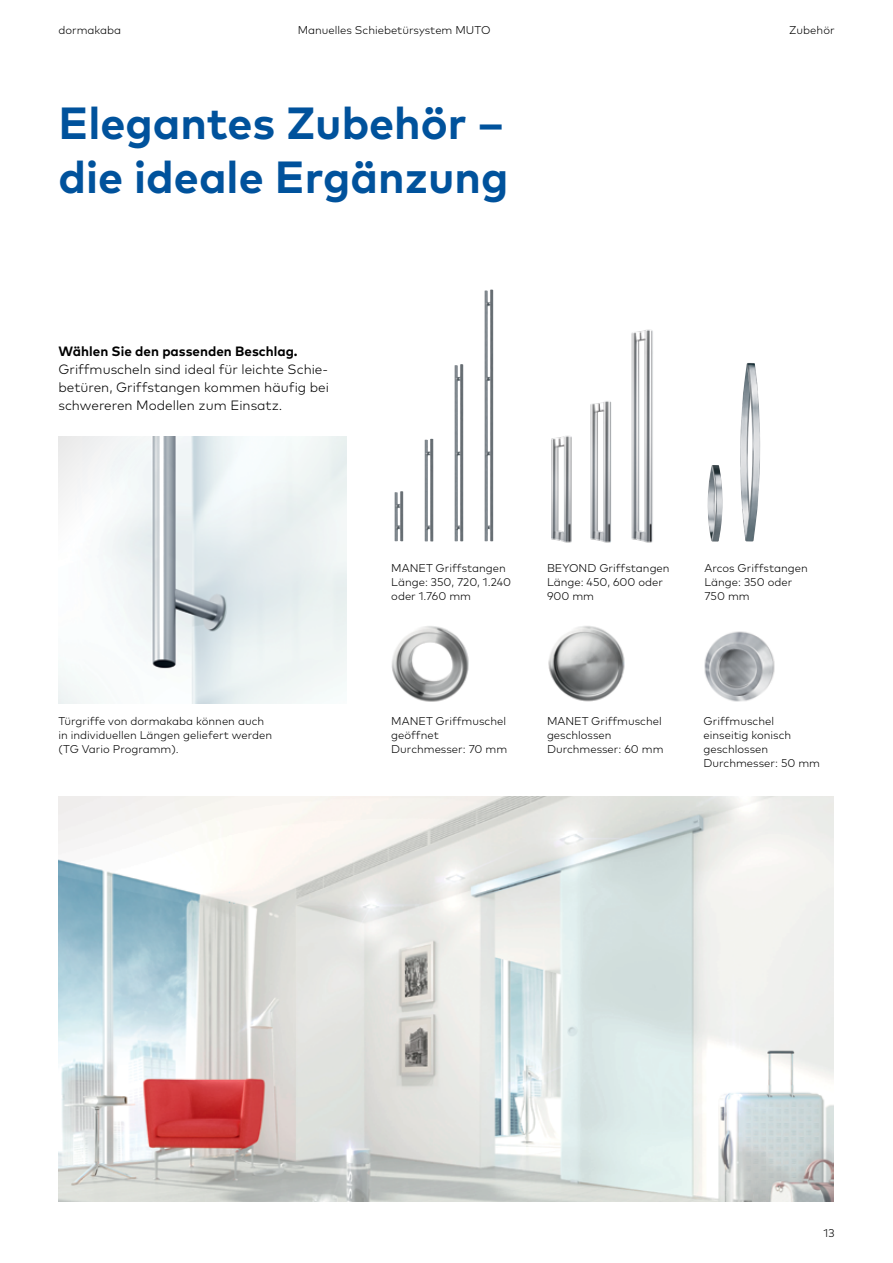
<style>
.page{position:relative;width:893px;height:1263px;background:#fff}
.page>*{position:absolute;margin:0;border:0;box-sizing:border-box;transform-origin:0 0}
.t1{font:700 45px/54px "Mark Pro";color:#00529c}
.t2{font:300 13.5px/18px "Mark Pro";color:#000;text-align:justify}
.t3{font:700 13.5px "Mark Pro";color:#000}
.t4{font:300 11.25px/14.2px "Mark Pro";color:#000}
</style>
<div class="page">
<img style="left:58px;top:796px;width:775px;height:406px">
<svg style="left:58px;top:436px;width:288px;height:268px;fill:#eff4f4"></svg>
<img style="left:551px;top:329px;width:102px;height:214px">
<img style="left:484px;top:290px;width:9px;height:251px">
<img style="left:454px;top:364px;width:9px;height:177px">
<img style="left:424px;top:438px;width:10px;height:103px">
<img style="left:394px;top:491px;width:9px;height:50px">
<img style="left:708px;top:469px;width:3px;height:70px">
<img style="left:711px;top:465px;width:12px;height:76px">
<img style="left:740px;top:378px;width:5px;height:159px">
<img style="left:745px;top:363px;width:15px;height:178px">
<img style="left:391px;top:626px;width:78px;height:76px">
<img style="left:704px;top:631px;width:71px;height:71px">
<img style="left:548px;top:626px;width:77px;height:76px">
<p class="t4" style="left:58px;top:22px;width:64px">dormakaba</p>
<p class="t4" style="left:298px;top:22px;width:194px">Manuelles Schiebetürsystem MUTO</p>
<p class="t4" style="left:789px;top:22px;width:47px">Zubehör</p>
<h1 class="t1" style="left:58px;top:93px;width:451px">Elegantes Zubehör – die ideale Ergänzung</h1>
<p class="t3" style="left:58px;top:340px;width:241px">Wählen Sie den passenden Beschlag.</p>
<p class="t2" style="left:58px;top:359px;width:272px">Griffmuscheln sind ideal für leichte Schie&shy;betüren, Griffstangen kommen häufig bei schwereren Modellen zum Einsatz.</p>
<p class="t4" style="left:391px;top:559px;width:121px">MANET Griffstangen<br>Länge: 350, 720, 1.240 oder 1.760 mm</p>
<p class="t4" style="left:547px;top:559px;width:124px">BEYOND Griffstangen<br>Länge: 450, 600 oder<br>900 mm</p>
<p class="t4" style="left:704px;top:560px;width:105px">Arcos Griffstangen<br>Länge: 350 oder<br>750 mm</p>
<p class="t4" style="left:547px;top:712px;width:118px">MANET Griffmuschel geschlossen<br>Durchmesser: 60 mm</p>
<p class="t4" style="left:391px;top:712px;width:117px">MANET Griffmuschel geöffnet<br>Durchmesser: 70 mm</p>
<p class="t4" style="left:58px;top:713px;width:215px">Türgriffe von dormakaba können auch in individuellen Längen geliefert werden (TG Vario Programm).</p>
<p class="t4" style="left:704px;top:713px;width:118px">Griffmuschel einseitig konisch geschlossen<br>Durchmesser: 50 mm</p>
<p class="t4" style="left:823px;top:1225px;width:12px">13</p>
</div>
